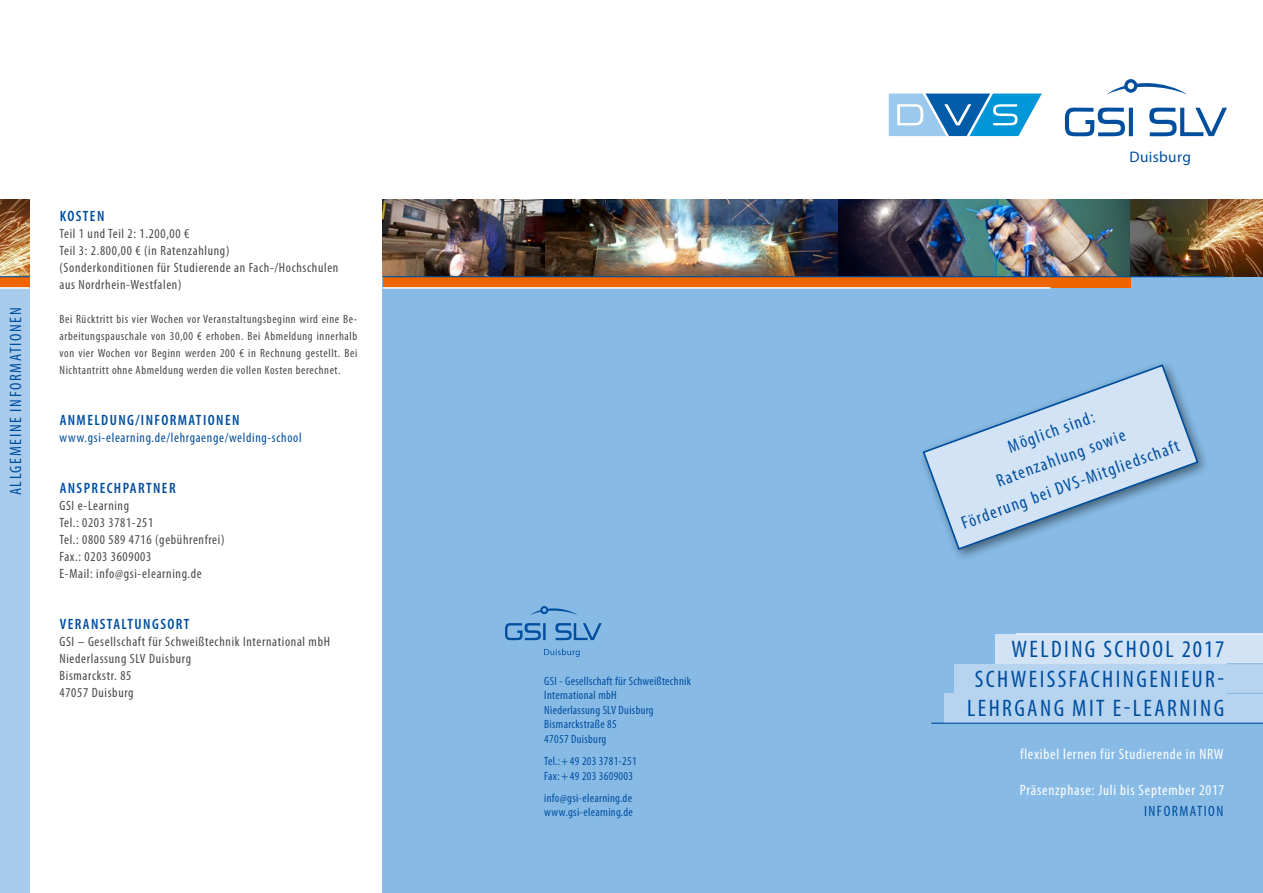
<style>
.page{position:relative;width:1263px;height:893px;background:#fff}
.page>*{position:absolute;margin:0;border:0;box-sizing:border-box;transform-origin:0 0}
.t1{font:condensed 24px/29.4px "Myriad Pro";letter-spacing:.1em;color:#004e9e;text-align:right}
.t2{font:condensed 18px/28.2px "Myriad Pro";color:#004e9e;text-align:center}
.t3{font:condensed 16.5px "Myriad Pro";letter-spacing:.1em;color:#004e9e}
.t4{font:15.3px "Myriad Pro";letter-spacing:.025em;color:#004e9e}
.t5{font:condensed 15px "Myriad Pro";letter-spacing:.05em;color:#fff}
.t6{font:600 condensed 15px "Myriad Pro";letter-spacing:.095em;color:#004e9e}
.t7{font:condensed 15px "Myriad Pro";letter-spacing:.1em;color:#004e9e}
.t8{font:condensed 13.5px/17px "Myriad Pro";letter-spacing:.05em;color:#484847}
.t9{font:condensed 13.5px "Myriad Pro";letter-spacing:.05em;color:#004e9e}
.t10{font:condensed 12px/17px "Myriad Pro";letter-spacing:.05em;color:#484847;text-align:justify}
.t11{font:condensed 12px/14.4px "Myriad Pro";letter-spacing:.025em;color:#004e9e}
</style>
<div class="page">
<div style="left:383px;top:276px;width:880px;height:617px;background:#87bbe6"></div>
<div style="left:0;top:276px;width:30px;height:617px;background:#a9cced"></div>
<img style="left:0;top:200px;width:30px;height:76px">
<img style="left:383px;top:200px;width:880px;height:77px">
<div style="left:383px;top:277px;width:748px;height:10px;background:#ec6500"></div>
<hr style="left:383px;top:276px;width:842px;height:1px;background:#004e9e">
<hr style="left:383px;top:287px;width:667px;height:2px;background:#fff">
<div style="left:0;top:277px;width:30px;height:10px;background:#ec6500"></div>
<hr style="left:0;top:276px;width:30px;height:1px;background:#004e9e">
<hr style="left:0;top:287px;width:30px;height:2px;background:#fff">
<div style="left:944px;top:693px;width:319px;height:30px;background:#b6d3f0"></div>
<hr style="left:931px;top:723px;width:332px;height:1px;background:#004e9e">
<div style="left:955px;top:664px;width:308px;height:29px;background:#b6d3f0"></div>
<div style="left:995px;top:634px;width:268px;height:30px;background:#d3e3f6"></div>
<hr style="left:1016px;top:633px;width:247px;height:1px;background:#fff">
<hr style="left:1227px;top:693px;width:36px;height:1px;background:#87bbe6">
<hr style="left:1227px;top:663px;width:36px;height:1px;background:#87bbe6">
<svg style="left:922px;top:364px;width:277px;height:187px"></svg>
<svg style="left:1065px;top:108px;width:162px;height:28px"></svg>
<svg style="left:1107px;top:79px;width:80px;height:15px"></svg>
<svg style="left:505px;top:623px;width:97px;height:17px"></svg>
<svg style="left:530px;top:606px;width:48px;height:9px"></svg>
<svg style="left:544px;top:649px;width:36px;height:8px"></svg>
<svg style="left:889px;top:94px;width:153px;height:42px"></svg>
<p class="t3" style="left:6px;top:495px;width:189px;rotate:-90deg">ALLGEMEINE INFORMATIONEN</p>
<p class="t6" style="left:60px;top:207px;width:46px">KOSTEN</p>
<p class="t8" style="left:60px;top:225px;width:280px">Teil 1 und Teil 2: 1.200,00 €<br>Teil 3: 2.800,00 € (in Ratenzahlung)<br>(Sonderkonditionen für Studierende an Fach-/Hochschulen aus Nordrhein-Westfalen)</p>
<p class="t10" style="left:60px;top:311px;width:299px">Bei Rücktritt bis vier Wochen vor Veranstaltungsbeginn wird eine Be&shy;arbeitungspauschale von 30,00 € erhoben. Bei Abmeldung innerhalb von vier Wochen vor Beginn werden 200 € in Rechnung gestellt. Bei Nichtantritt ohne Abmeldung werden die vollen Kosten berechnet.</p>
<p class="t6" style="left:60px;top:411px;width:181px">ANMELDUNG/INFORMATIONEN</p>
<p class="t9" style="left:60px;top:430px;width:244px">www.gsi-elearning.de/lehrgaenge/welding-school</p>
<p class="t6" style="left:60px;top:479px;width:117px">ANSPRECHPARTNER</p>
<p class="t8" style="left:60px;top:497px;width:166px">GSI e-Learning<br>Tel.: 0203 3781-251<br>Tel.: 0800 589 4716 (gebührenfrei)<br>Fax.: 0203 3609003<br>E-Mail: info@gsi-elearning.de</p>
<p class="t6" style="left:60px;top:615px;width:131px">VERANSTALTUNGSORT</p>
<p class="t8" style="left:60px;top:633px;width:272px">GSI – Gesellschaft für Schweißtechnik International mbH<br>Niederlassung SLV Duisburg<br>Bismarckstr. 85<br>47057 Duisburg</p>
<p class="t11" style="left:544px;top:674px;width:148px">GSI - Gesellschaft für Schweißtechnik<br>International mbH<br>Niederlassung SLV Duisburg<br>Bismarckstraße 85<br>47057 Duisburg</p>
<p class="t11" style="left:544px;top:754px;width:94px">Tel.:+49 203 3781-251<br>Fax:+49 203 3609003</p>
<p class="t11" style="left:544px;top:791px;width:90px">info@gsi-elearning.de www.gsi-elearning.de</p>
<p class="t4" style="left:1129px;top:147px;width:63px">Duisburg</p>
<h2 class="t2" style="left:938px;top:457px;width:232px;rotate:-20deg">Möglich sind:<br>Ratenzahlung sowie<br>Förderung bei DVS-Mitgliedschaft</h2>
<h1 class="t1" style="left:967px;top:634px;width:259px">WELDING SCHOOL 2017<br>SCHWEISSFACHINGENIEUR-<br>LEHRGANG MIT E-LEARNING</h1>
<p class="t5" style="left:1020px;top:745px;width:205px">flexibel lernen für Studierende in NRW</p>
<p class="t5" style="left:1020px;top:781px;width:206px">Präsenzphase: Juli bis September 2017</p>
<p class="t7" style="left:1144px;top:802px;width:81px">INFORMATION</p>
</div>
